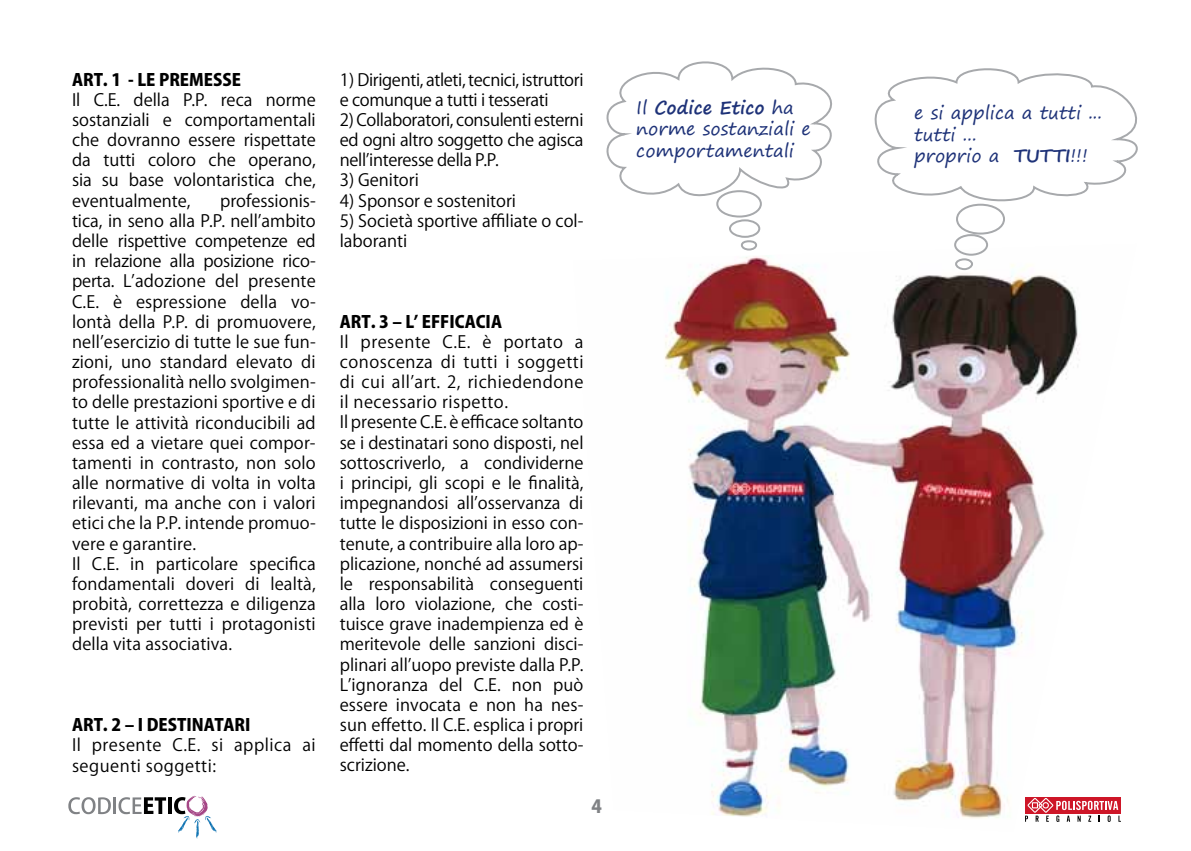
<style>
.page{position:relative;width:1191px;height:851px;background:#fff}
.page>*{position:absolute;margin:0;border:0;box-sizing:border-box;transform-origin:0 0}
.t1{font:18px/21.6px "Segoe Print";color:#1e3278}
.t2{font:800 18px "Koz Go Pr 6 N";color:#808285}
.t3{font:16.8px/20.2px "Koz Go Pr 6 N";color:#000}
.t4{font:16.8px/20.2px "Koz Go Pr 6 N";letter-spacing:-.02em;color:#000}
.t5{font:800 16.8px "Koz Go Pr 6 N";color:#000}
.t6{font:16.8px/20.2px "Koz Go Pr 6 N";letter-spacing:.03em;color:#000}
.s1{font-weight:700}
</style>
<div class="page">
<svg style="left:68px;top:797px;width:43px;height:17px"></svg>
<hr style="left:113px;top:797px;width:3px;height:16px;background:#808285">
<svg style="left:118px;top:797px;width:48px;height:17px"></svg>
<hr style="left:168px;top:797px;width:4px;height:16px;background:#000">
<svg style="left:174px;top:795px;width:43px;height:43px"></svg>
<img style="left:664px;top:256px;width:457px;height:566px">
<svg style="left:606px;top:61px;width:226px;height:190px"></svg>
<svg style="left:862px;top:68px;width:276px;height:203px"></svg>
<p class="t5" style="left:72px;top:70px;width:171px">ART. 1 - LE PREMESSE</p>
<p class="t3" style="left:72px;top:90px;width:245px;text-align:justify">Il C.E. della P.P. reca norme sostanziali e comportamentali che dovranno essere rispettate da tutti coloro che operano, sia su base volontaristica che, eventualmente,</p>
<p class="t3" style="left:72px;top:191px;width:245px;text-indent:148px">professionis&shy;tica, in seno alla P.P. nell’ambito delle rispettive competenze ed in relazione alla posizione rico&shy;perta. L’adozione del presente<br>C.E. è espressione della vo&shy;lontà della P.P. di promuovere, nell’esercizio di tutte le sue fun&shy;zioni, uno standard elevato di professionalità nello svolgimen&shy;to delle prestazioni sportive e di tutte le attività riconducibili ad essa ed a vietare quei compor&shy;tamenti in contrasto, non solo alle normative di volta in volta rilevanti, ma anche con i valori etici che la P.P. intende promuo&shy;vere e garantire.<br>Il C.E. in particolare specifica fondamentali doveri di lealtà, probità, correttezza e diligenza previsti per tutti i protagonisti della vita associativa.</p>
<p class="t5" style="left:72px;top:715px;width:180px">ART. 2 – I DESTINATARI</p>
<p class="t6" style="left:72px;top:735px;width:245px">Il presente C.E. si applica ai seguenti soggetti:</p>
<p class="t4" style="left:340px;top:70px;width:245px">1) Dirigenti, atleti, tecnici, istruttori e comunque a tutti i tesserati</p>
<p class="t3" style="left:340px;top:110px;width:245px;text-align:justify">2) Collaboratori, consulenti esterni ed ogni altro soggetto che agisca nell’interesse della P.P.</p>
<p class="t3" style="left:340px;top:170px;width:81px">3) Genitori</p>
<p class="t3" style="left:340px;top:191px;width:178px">4) Sponsor e sostenitori</p>
<p class="t3" style="left:340px;top:211px;width:245px">5) Società sportive affiliate o col&shy;laboranti</p>
<p class="t5" style="left:340px;top:312px;width:164px">ART. 3 – L’ EFFICACIA</p>
<p class="t3" style="left:340px;top:332px;width:245px">Il presente C.E. è portato a conoscenza di tutti i soggetti di cui all’art. 2, richiedendone il necessario rispetto.<br>Il presente C.E. è efficace soltanto se i destinatari sono disposti, nel sottoscriverlo, a condividerne i principi, gli scopi e le finalità, impegnandosi all’osservanza di tutte le disposizioni in esso con&shy;tenute, a contribuire alla loro ap&shy;plicazione, nonché ad assumersi le responsabilità conseguenti alla loro violazione, che costi&shy;tuisce grave inadempienza ed è meritevole delle sanzioni disci&shy;plinari all’uopo previste dalla P.P.<br>L’ignoranza del C.E. non può essere invocata e non ha nes&shy;sun effetto. Il C.E. esplica i propri effetti dal momento della sotto&shy;scrizione.</p>
<p class="t2" style="left:591px;top:796px;width:12px">4</p>
<p class="t1" style="left:636px;top:96px;width:176px">Il <span class="s1">Codice Etico</span> ha norme sostanziali e comportamentali</p>
<p class="t1" style="left:914px;top:102px;width:189px">e si applica a tutti ... tutti ...<br>proprio a <span class="s1">TUTTI</span>!!!</p>
</div>
